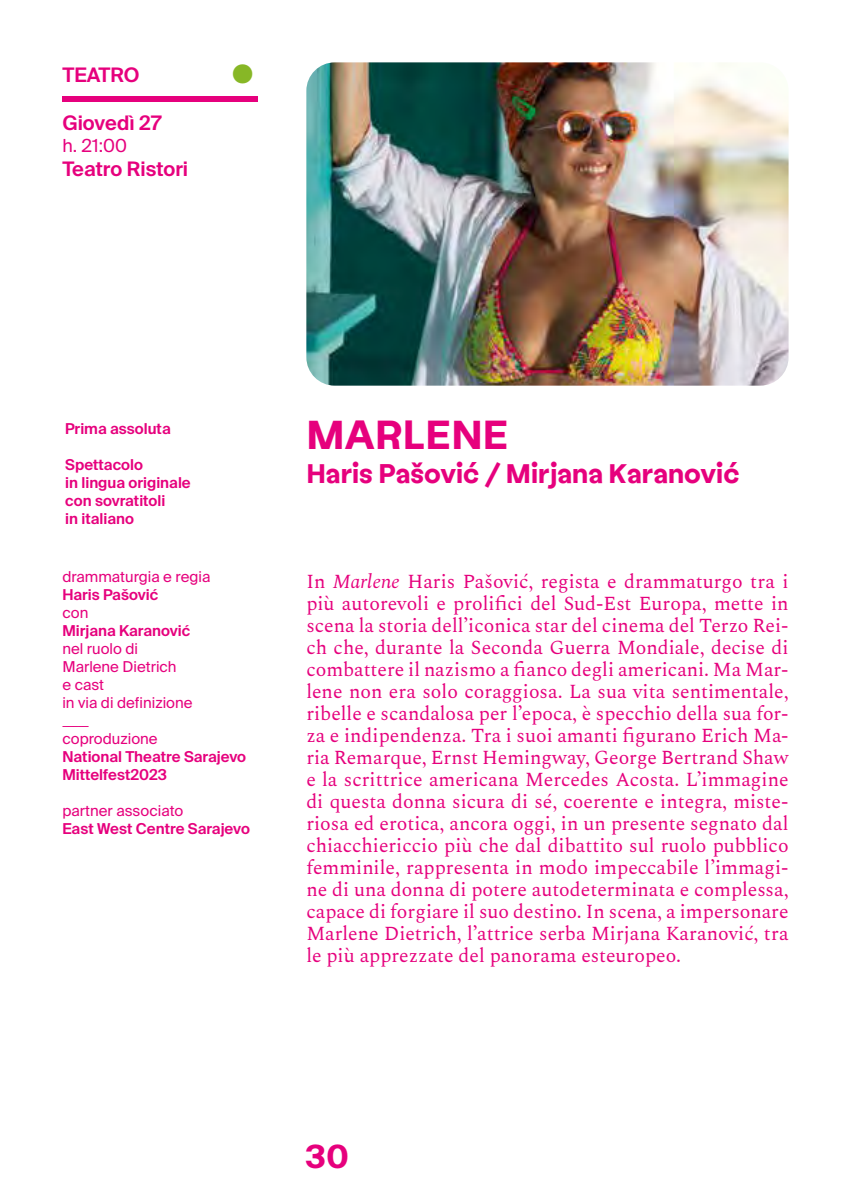
<style>
.page{position:relative;width:851px;height:1191px;background:#fff}
.page>*{position:absolute;margin:0;border:0;box-sizing:border-box;transform-origin:0 0}
.t1{font:700 42px "Labil Grotesk";color:#e6007d}
.t2{font:600 34px "Suisse Intl";color:#87b726}
.t3{font:700 32px "Suisse Intl";color:#e6007d}
.t4{font:700 28px "Labil Grotesk";color:#e6007d}
.t5{font:600 20px "Suisse Intl";color:#e6007d}
.t6{font:19.6px/22px "Spectral";color:#e6007d;text-align:justify}
.t7{font:18px "Suisse Intl";color:#e6007d}
.t8{font:600 15px/18px "Suisse Intl";color:#e6007d}
.t9{font:15px/18px "Suisse Intl";color:#e6007d}
.t10{font:300 15px "Suisse Intl";color:#e6007d}
.s1{font-style:italic}
</style>
<div class="page">
<img style="left:306px;top:62px;width:482px;height:324px">
<div style="left:62px;top:96px;width:196px;height:6px;background:#e6007d"></div>
<p class="t5" style="left:62px;top:63px;width:79px">TEATRO</p>
<p class="t5" style="left:62px;top:111px;width:100px">Giovedì 27</p>
<p class="t7" style="left:62px;top:135px;width:66px">h. 21:00</p>
<p class="t5" style="left:62px;top:157px;width:127px">Teatro Ristori</p>
<h2 class="t2" style="left:232px;top:51px;width:22px">●</h2>
<p class="t8" style="left:65px;top:420px;width:107px">Prima assoluta</p>
<p class="t8" style="left:65px;top:456px;width:127px">Spettacolo<br>in lingua originale con sovratitoli<br>in italiano</p>
<p class="t9" style="left:62px;top:567px;width:149px">drammaturgia e regia</p>
<p class="t8" style="left:62px;top:585px;width:97px">Haris Pašović</p>
<p class="t9" style="left:62px;top:603px;width:27px">con</p>
<p class="t8" style="left:62px;top:621px;width:129px">Mirjana Karanović</p>
<p class="t9" style="left:62px;top:639px;width:132px">nel ruolo di<br>Marlene Dietrich<br>e cast<br>in via di definizione</p>
<p class="t10" style="left:62px;top:712px;width:28px">_____</p>
<p class="t9" style="left:62px;top:729px;width:97px">coproduzione</p>
<p class="t8" style="left:62px;top:747px;width:185px">National Theatre Sarajevo<br>Mittelfest2023</p>
<p class="t9" style="left:62px;top:801px;width:122px">partner associato</p>
<p class="t8" style="left:62px;top:819px;width:189px">East West Centre Sarajevo</p>
<h1 class="t1" style="left:306px;top:402px;width:204px">MARLENE</h1>
<h3 class="t4" style="left:306px;top:452px;width:434px">Haris Pašović / Mirjana Karanović</h3>
<p class="t6" style="left:306px;top:569px;width:483px">In <span class="s1">Marlene</span> Haris Pašović, regista e drammaturgo tra i più autorevoli e prolifici del Sud-Est Europa, mette in scena la storia dell’iconica star del cinema del Terzo Rei&shy;ch che, durante la Seconda Guerra Mondiale, decise di combattere il nazismo a fianco degli americani. Ma Mar&shy;lene non era solo coraggiosa. La sua vita sentimentale, ribelle e scandalosa per l’epoca, è specchio della sua for&shy;za e indipendenza. Tra i suoi amanti figurano Erich Ma&shy;ria Remarque, Ernst Hemingway, George Bertrand Shaw e la scrittrice americana Mercedes Acosta. L’immagine di questa donna sicura di sé, coerente e integra, miste&shy;riosa ed erotica, ancora oggi, in un presente segnato dal chiacchiericcio più che dal dibattito sul ruolo pubblico femminile, rappresenta in modo impeccabile l’immagi&shy;ne di una donna di potere autodeterminata e complessa, capace di forgiare il suo destino. In scena, a impersonare Marlene Dietrich, l’attrice serba Mirjana Karanović, tra le più apprezzate del panorama esteuropeo.</p>
<h3 class="t3" style="left:305px;top:1138px;width:45px">30</h3>
</div>
